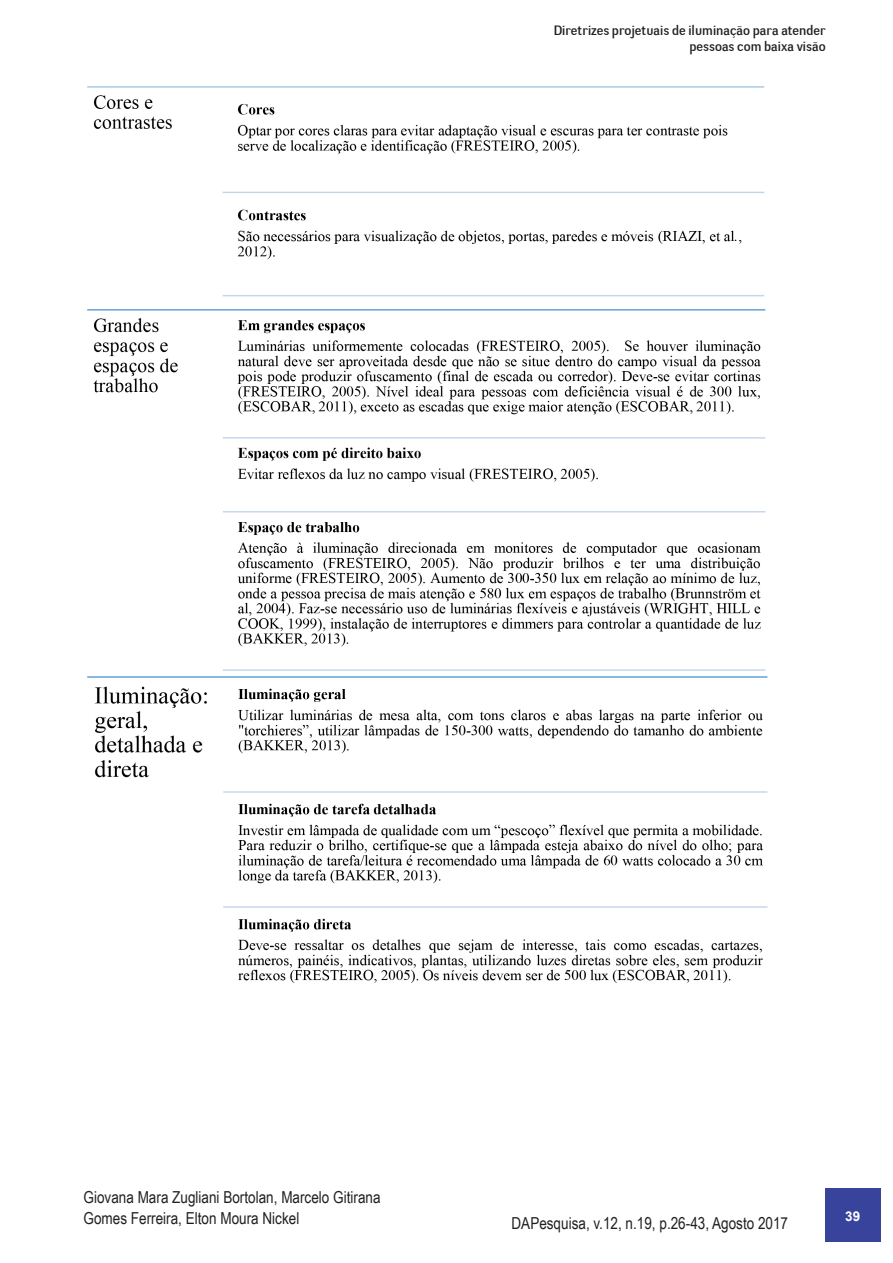
<style>
.page{position:relative;width:893px;height:1263px;background:#fff}
.page>*{position:absolute;margin:0;border:0;box-sizing:border-box;transform-origin:0 0}
.t1{font:16.5px/21px "Arial Narrow";color:#231f20}
.t2{font:13.5px/16.2px "Negotiate Free";color:#231f20;text-align:right}
.t3{font:700 13.5px "Arial";color:#fff}
</style>
<div class="page">
<div style="left:826px;top:1188px;width:55px;height:54px;background:#38449c"></div>
<img style="left:87px;top:86px;width:681px;height:897px">
<p class="t2" style="left:554px;top:22px;width:273px">Diretrizes projetuais de iluminação para atender pessoas com baixa visão</p>
<p class="t1" style="left:84px;top:1186px;width:299px">Giovana Mara Zugliani Bortolan, Marcelo Gitirana<br>Gomes Ferreira, Elton Moura Nickel</p>
<p class="t1" style="left:511px;top:1212px;width:278px">DAPesquisa, v.12, n.19, p.26-43, Agosto 2017</p>
<p class="t3" style="left:845px;top:1207px;width:17px">39</p>
<p class="t3" style="left:849px;top:1207px;width:17px">39</p>
</div>
